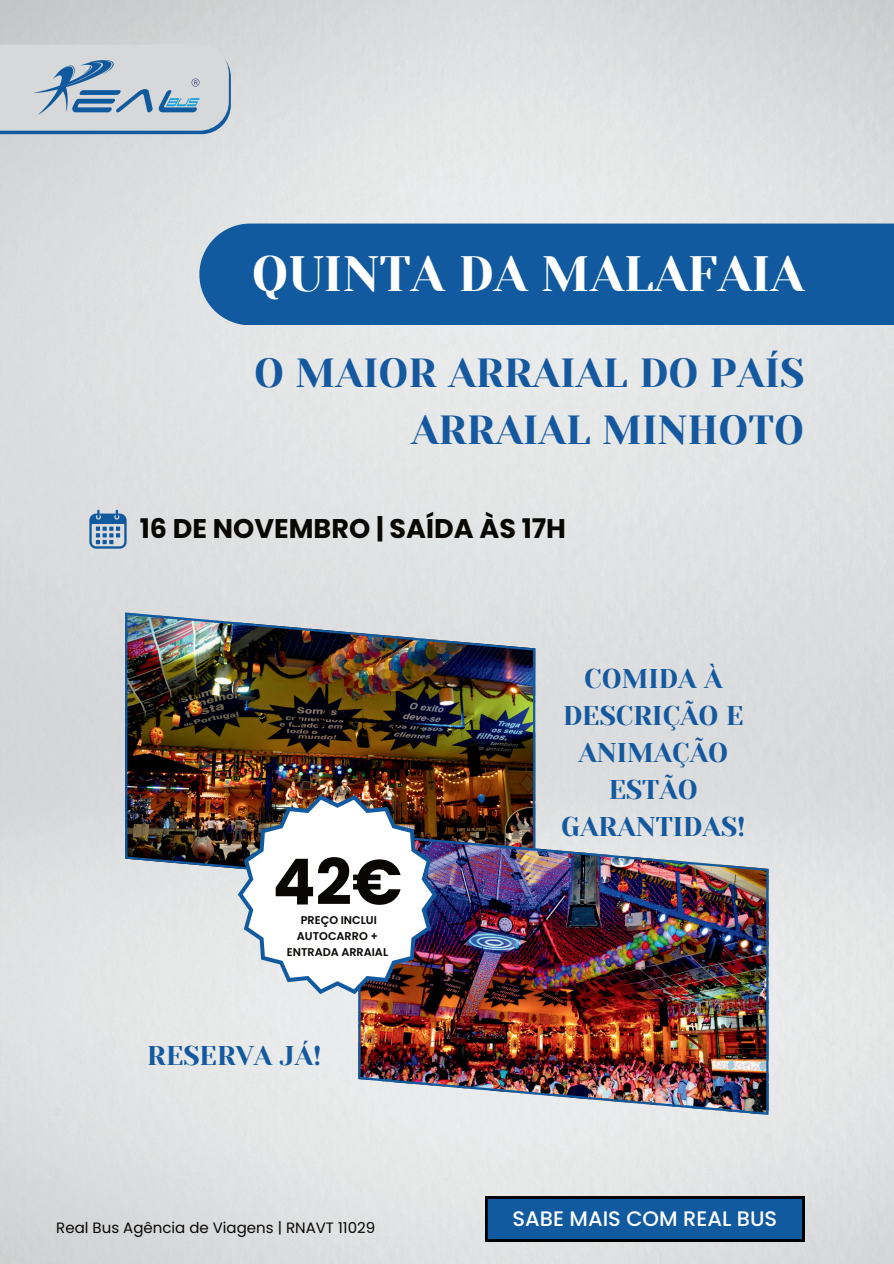
<style>
.page{position:relative;width:894px;height:1264px;background:#fff}
.page>*{position:absolute;margin:0;border:0;box-sizing:border-box;transform-origin:0 0}
.t1{font:700 63.45px "Poppins";color:#080704}
.t2{font:49.5px "Yeseva One";color:#fff}
.t3{font:40.5px/56.2px "Yeseva One";color:#14599f;text-align:right}
.t4{font:27px/37.2px "Yeseva One";color:#14599f;text-align:center}
.t5{font:700 27px "Poppins";color:#080704}
.t6{font:500 21px "Poppins";color:#fff}
.t7{font:15px "Poppins";color:#080704}
.t8{font:600 11.25px/16px "Poppins";color:#080704;text-align:center}
</style>
<div class="page">
<img style="left:0;top:0;width:893px;height:1263px">
<svg style="left:0;top:44px;width:231px;height:90px;background:#c7ced4"></svg>
<img style="left:34px;top:61px;width:165px;height:54px">
<div style="left:199px;top:223px;width:694px;height:102px;background:#115a9f"></div>
<img style="left:125px;top:612px;width:410px;height:282px">
<img style="left:358px;top:833px;width:410px;height:281px">
<svg style="left:485px;top:1196px;width:318px;height:45px;background:#0e4f8c"></svg>
<img style="left:238px;top:794px;width:199px;height:200px">
<svg style="left:89px;top:509px;width:37px;height:39px"></svg>
<h2 class="t2" style="left:252px;top:237px;width:553px">QUINTA DA MALAFAIA</h2>
<h3 class="t3" style="left:254px;top:343px;width:551px">O MAIOR ARRAIAL DO PAÍS<br>ARRAIAL MINHOTO</h3>
<p class="t5" style="left:140px;top:513px;width:427px">16 DE NOVEMBRO | SAÍDA ÀS 17H</p>
<h1 class="t1" style="left:272px;top:845px;width:131px">42€</h1>
<p class="t8" style="left:287px;top:911px;width:103px">PREÇO INCLUI<br>AUTOCARRO +<br>ENTRADA ARRAIAL</p>
<p class="t4" style="left:147px;top:1036px;width:176px">RESERVA JÁ!</p>
<p class="t7" style="left:56px;top:1218px;width:320px">Real Bus Agência de Viagens | RNAVT 11029</p>
<p class="t4" style="left:561px;top:658px;width:186px">COMIDA À<br>DESCRIÇÃO E<br>ANIMAÇÃO<br>ESTÃO<br>GARANTIDAS!</p>
<p class="t6" style="left:512px;top:1206px;width:266px">SABE MAIS COM REAL BUS</p>
</div>
